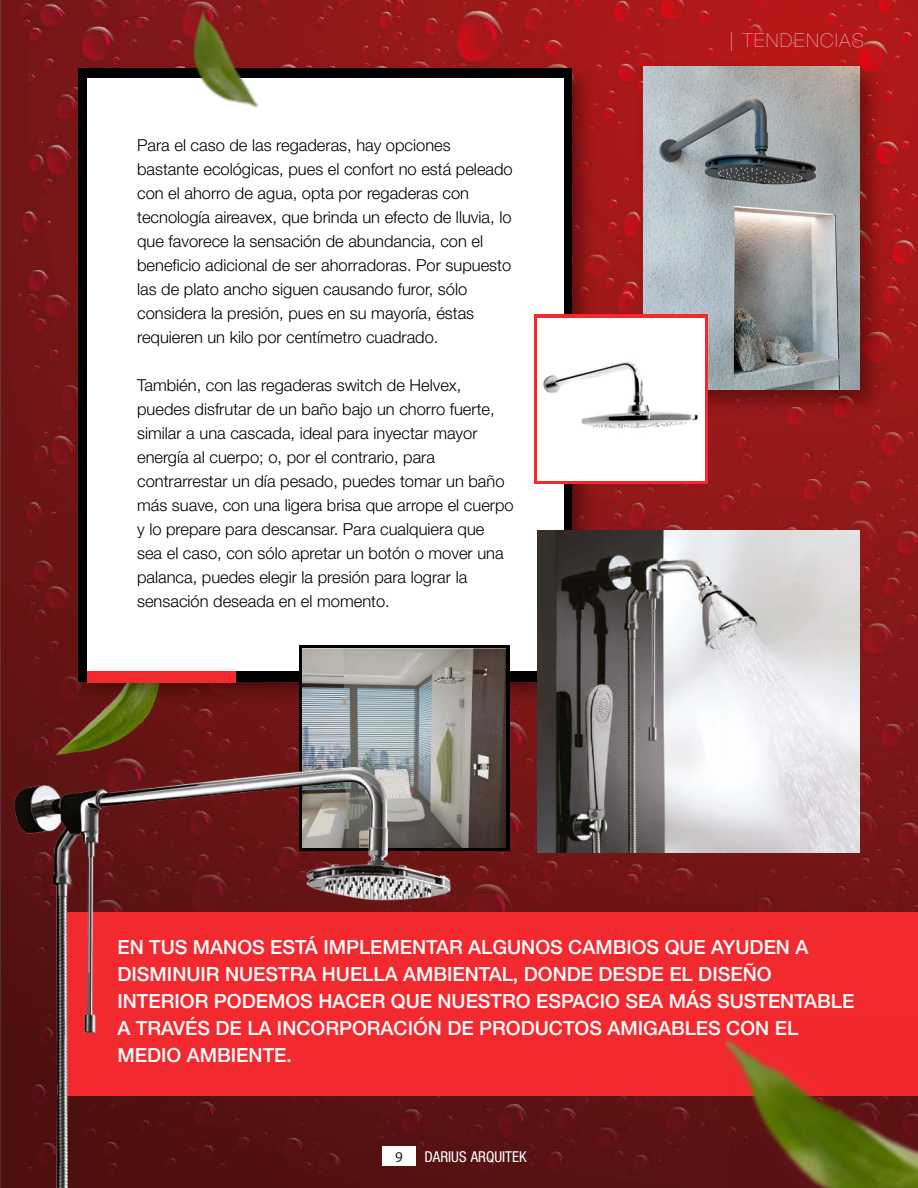
<style>
.page{position:relative;width:918px;height:1188px;background:#fff}
.page>*{position:absolute;margin:0;border:0;box-sizing:border-box;transform-origin:0 0}
.t1{font:19.5px/27px "Helvetica Neue LT 65 Md";color:#fff}
.t2{font:18.9px "Helvetica Neue LT 25 Ult Lt";letter-spacing:.1em;color:#fff}
.t3{font:16.5px/24px "Helvetica Neue LT 45 Lt";color:#000}
.t4{font:15px "Helvetica Neue LT 57 Cn";color:#fff}
.t5{font:15px "Myriad Pro";color:#231f20}
</style>
<div class="page">
<img style="left:0;top:0;width:918px;height:1188px">
<div style="left:39px;top:608px;width:28px;height:82px;background:#651314"></div>
<img style="left:67px;top:56px;width:537px;height:657px">
<img style="left:76px;top:67px;width:518px;height:634px">
<div style="left:87px;top:78px;width:477px;height:593px;background:#fff"></div>
<div style="left:87px;top:671px;width:149px;height:11px;background:#f2292f"></div>
<img style="left:630px;top:54px;width:263px;height:369px">
<img style="left:644px;top:66px;width:216px;height:323px">
<img style="left:172px;top:2px;width:112px;height:106px">
<div style="left:534px;top:315px;width:174px;height:169px;background:#f2292f"></div>
<img style="left:537px;top:318px;width:168px;height:162px">
<svg style="left:299px;top:645px;width:211px;height:206px;fill:#000"></svg>
<img style="left:303px;top:649px;width:202px;height:198px">
<img style="left:537px;top:530px;width:323px;height:323px">
<div style="left:60px;top:913px;width:858px;height:183px;background:#f2292f"></div>
<img style="left:722px;top:1039px;width:196px;height:149px">
<img style="left:0;top:690px;width:465px;height:498px">
<div style="left:382px;top:1147px;width:34px;height:19px;background:#fff"></div>
<p class="t3" style="left:137px;top:132px;width:377px">Para el caso de las regaderas, hay opciones bastante ecológicas, pues el confort no está peleado con el ahorro de agua, opta por regaderas con tecnología aireavex, que brinda un efecto de lluvia, lo que favorece la sensación de abundancia, con el beneficio adicional de ser ahorradoras. Por supuesto las de plato ancho siguen causando furor, sólo considera la presión, pues en su mayoría, éstas requieren un kilo por centímetro cuadrado.</p>
<p class="t3" style="left:137px;top:372px;width:378px">También, con las regaderas switch de Helvex, puedes disfrutar de un baño bajo un chorro fuerte, similar a una cascada, ideal para inyectar mayor energía al cuerpo; o, por el contrario, para contrarrestar un día pesado, puedes tomar un baño más suave, con una ligera brisa que arrope el cuerpo y lo prepare para descansar. Para cualquiera que<br>sea el caso, con sólo apretar un botón o mover una palanca, puedes elegir la presión para lograr la sensación deseada en el momento.</p>
<p class="t2" style="left:730px;top:29px;width:136px">| TENDENCIAS</p>
<p class="t1" style="left:117px;top:934px;width:738px">EN TUS MANOS ESTÁ IMPLEMENTAR ALGUNOS CAMBIOS QUE AYUDEN A DISMINUIR NUESTRA HUELLA AMBIENTAL, DONDE DESDE EL DISEÑO INTERIOR PODEMOS HACER QUE NUESTRO ESPACIO SEA MÁS SUSTENTABLE A TRAVÉS DE LA INCORPORACIÓN DE PRODUCTOS AMIGABLES CON EL MEDIO AMBIENTE.</p>
<p class="t5" style="left:395px;top:1147px;width:9px">9</p>
<p class="t4" style="left:425px;top:1148px;width:103px">DARIUS ARQUITEK</p>
</div>
